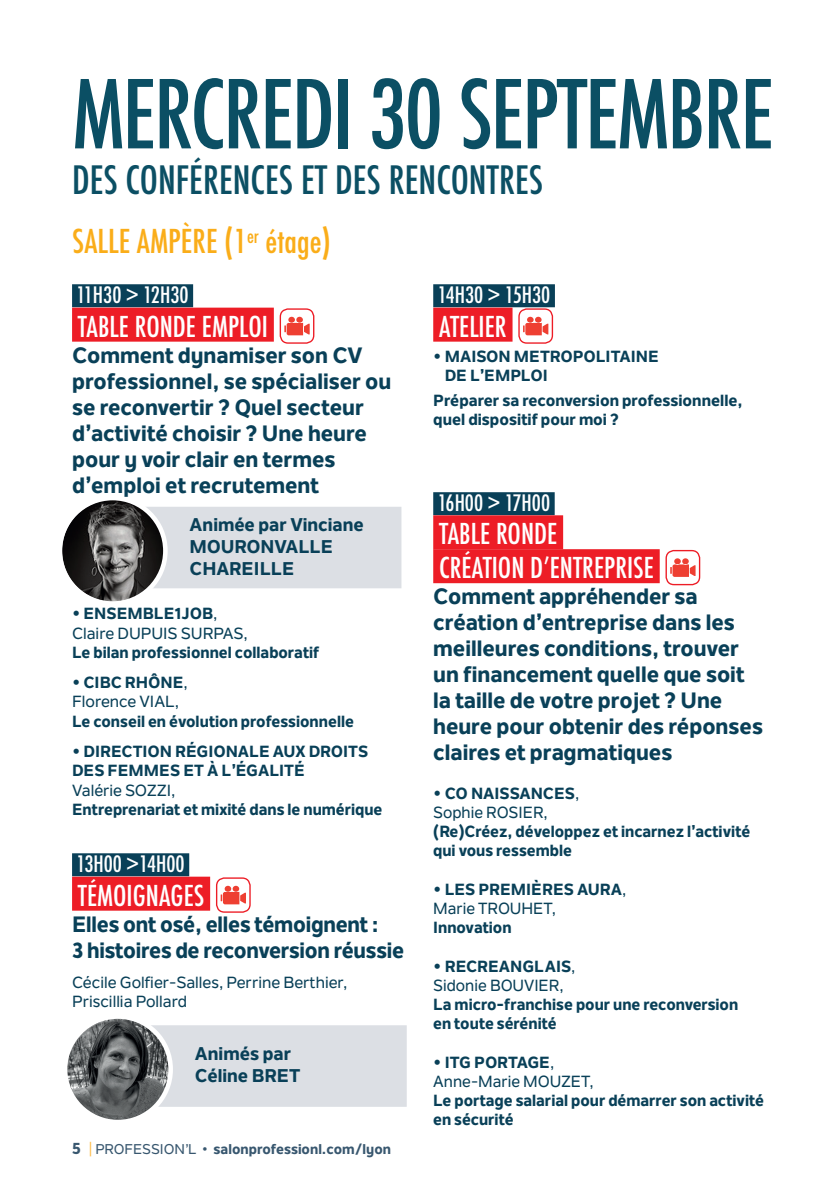
<style>
.page{position:relative;width:840px;height:1191px;background:#fff}
.page>*{position:absolute;margin:0;border:0;box-sizing:border-box;transform-origin:0 0}
.t1{font:500 condensed 92px "Futura";letter-spacing:-.02em;color:#0b4f64}
.t2{font:500 condensed 38px "Futura";color:#0b4f64}
.t3{font:500 condensed 32px "Futura";color:#faad19}
.t4{font:500 condensed 28px/33.8px "Futura";color:#fff}
.t5{font:800 22px/26px "Nolan Next";color:#094058}
.t6{font:500 condensed 22px "Futura";color:#fff}
.t7{font:800 18.2px/22px "Nolan Next";color:#094058}
.t8{font:800 16px/19.2px "Nolan Next";color:#094058}
.t9{font:500 16px/19.2px "Nolan Next";color:#094058}
.t10{font:800 14px "Nolan Next";color:#38576f}
.s1{font-weight:800}
.s2{font-size:16px}
.s3{font-weight:500;color:#fdbc4b}
.s4{font-weight:500}
</style>
<div class="page">
<div style="left:433px;top:284px;width:121px;height:23px;background:#094058"></div>
<div style="left:433px;top:308px;width:79px;height:34px;background:#ed1d26"></div>
<svg style="left:523px;top:317px;width:25px;height:18px"></svg>
<div style="left:518px;top:308px;width:34px;height:36px;border:1px solid #ed1d26;border-radius:8px"></div>
<div style="left:72px;top:284px;width:121px;height:23px;background:#094058"></div>
<div style="left:72px;top:308px;width:202px;height:34px;background:#ed1d26"></div>
<div style="left:72px;top:853px;width:117px;height:23px;background:#094058"></div>
<div style="left:72px;top:876px;width:138px;height:34px;background:#ed1d26"></div>
<svg style="left:284px;top:317px;width:25px;height:18px"></svg>
<div style="left:279px;top:308px;width:35px;height:36px;border:1px solid #ed1d26;border-radius:8px"></div>
<svg style="left:220px;top:885px;width:26px;height:19px"></svg>
<div style="left:216px;top:877px;width:34px;height:35px;border:1px solid #ed1d26;border-radius:8px"></div>
<div style="left:433px;top:492px;width:121px;height:23px;background:#094058"></div>
<div style="left:433px;top:515px;width:130px;height:34px;background:#ed1d26"></div>
<div style="left:433px;top:549px;width:226px;height:34px;background:#ed1d26"></div>
<svg style="left:670px;top:558px;width:25px;height:19px"></svg>
<div style="left:665px;top:550px;width:34px;height:35px;border:1px solid #ed1d26;border-radius:8px"></div>
<div style="left:165px;top:507px;width:236px;height:81px;background:#dcdfe4"></div>
<img style="left:63px;top:502px;width:102px;height:98px">
<img style="left:141px;top:507px;width:24px;height:44px">
<div style="left:57px;top:496px;width:110px;height:110px;border:5px solid #fff;border-radius:50%"></div>
<div style="left:147px;top:1025px;width:259px;height:81px;background:#dcdfe4"></div>
<img style="left:69px;top:1069px;width:58px;height:49px">
<img style="left:147px;top:1025px;width:23px;height:42px">
<div style="left:63px;top:1014px;width:110px;height:110px;border:5px solid #fff;border-radius:50%"></div>
<h1 class="t1" style="left:72px;top:55px;width:703px">MERCREDI 30 SEPTEMBRE</h1>
<h2 class="t2" style="left:72px;top:156px;width:472px">DES CONFÉRENCES ET DES RENCONTRES</h2>
<h3 class="t3" style="left:72px;top:221px;width:260px">SALLE AMPÈRE (1<sup>er</sup> étage)</h3>
<h3 class="t6" style="left:77px;top:280px;width:113px">11H30 &gt; 12H30</h3>
<h3 class="t4" style="left:78px;top:309px;width:191px">TABLE RONDE EMPLOI</h3>
<h3 class="t5" style="left:72px;top:342px;width:320px">Comment dynamiser son CV professionnel, se spécialiser ou se reconvertir ? Quel secteur d’activité choisir ? Une heure pour y voir clair en termes d’emploi et recrutement</h3>
<p class="t7" style="left:189px;top:513px;width:175px">Animée par Vinciane<br>MOURONVALLE<br>CHAREILLE</p>
<p class="t9" style="left:72px;top:604px;width:177px"><span class="s1">• ENSEMBLE1JOB</span>,<br>Claire DUPUIS SURPAS,</p>
<p class="t8" style="left:72px;top:642px;width:248px">Le bilan professionnel collaboratif</p>
<p class="t9" style="left:72px;top:673px;width:117px"><span class="s1">• CIBC RHÔNE</span>,<br>Florence VIAL,</p>
<p class="t8" style="left:72px;top:711px;width:283px">Le conseil en évolution professionnelle</p>
<p class="t8" style="left:72px;top:742px;width:297px">• DIRECTION RÉGIONALE AUX DROITS<br>DES FEMMES ET À L’ÉGALITÉ</p>
<p class="t9" style="left:72px;top:780px;width:105px">Valérie SOZZI,</p>
<p class="t8" style="left:72px;top:799px;width:312px">Entreprenariat et mixité dans le numérique</p>
<h3 class="t6" style="left:77px;top:849px;width:109px">13H00 &gt;14H00</h3>
<h3 class="t4" style="left:78px;top:878px;width:128px">TÉMOIGNAGES</h3>
<h3 class="t5" style="left:72px;top:910px;width:333px">Elles ont osé, elles témoignent :<br>3 histoires de reconversion réussie</h3>
<p class="t9" style="left:72px;top:973px;width:276px">Cécile Golfier-Salles, Perrine Berthier,<br>Priscillia Pollard</p>
<p class="t7" style="left:195px;top:1042px;width:107px">Animés par<br>Céline BRET</p>
<p class="t10" style="left:72px;top:1140px;width:320px"><span class="s2">5</span> <span class="s3">|</span> <span class="s4">PROFESSION’L •</span> salonprofessionl.com/lyon</p>
<h3 class="t6" style="left:437px;top:280px;width:114px">14H30 &gt; 15H30</h3>
<h3 class="t4" style="left:439px;top:309px;width:69px">ATELIER</h3>
<p class="t8" style="left:444px;top:346px;width:215px;text-indent:-11px">• MAISON METROPOLITAINE<br>DE L’EMPLOI</p>
<p class="t8" style="left:433px;top:390px;width:311px">Préparer sa reconversion professionnelle, quel dispositif pour moi ?</p>
<h3 class="t6" style="left:437px;top:488px;width:114px">16H00 &gt; 17H00</h3>
<h3 class="t4" style="left:439px;top:517px;width:216px">TABLE RONDE<br>CRÉATION DʼENTREPRISE</h3>
<h3 class="t5" style="left:433px;top:583px;width:331px">Comment appréhender sa création d’entreprise dans les meilleures conditions, trouver un financement quelle que soit la taille de votre projet ? Une heure pour obtenir des réponses claires et pragmatiques</h3>
<p class="t9" style="left:433px;top:783px;width:147px"><span class="s1">• CO NAISSANCES</span>,<br>Sophie ROSIER,</p>
<p class="t8" style="left:433px;top:821px;width:318px">(Re)Créez, développez et incarnez l’activité qui vous ressemble</p>
<p class="t8" style="left:433px;top:879px;width:194px">• LES PREMIÈRES AURA<span class="s4">,<br>Marie TROUHET,</span></p>
<p class="t8" style="left:433px;top:917px;width:80px">Innovation</p>
<p class="t9" style="left:433px;top:956px;width:144px"><span class="s1">• RECREANGLAIS</span>,<br>Sidonie BOUVIER,</p>
<p class="t8" style="left:433px;top:994px;width:306px">La micro-franchise pour une reconversion en toute sérénité</p>
<p class="t9" style="left:433px;top:1052px;width:162px"><span class="s1">• ITG PORTAGE</span>,<br>Anne-Marie MOUZET,</p>
<p class="t8" style="left:433px;top:1090px;width:332px">Le portage salarial pour démarrer son activité en sécurité</p>
</div>
